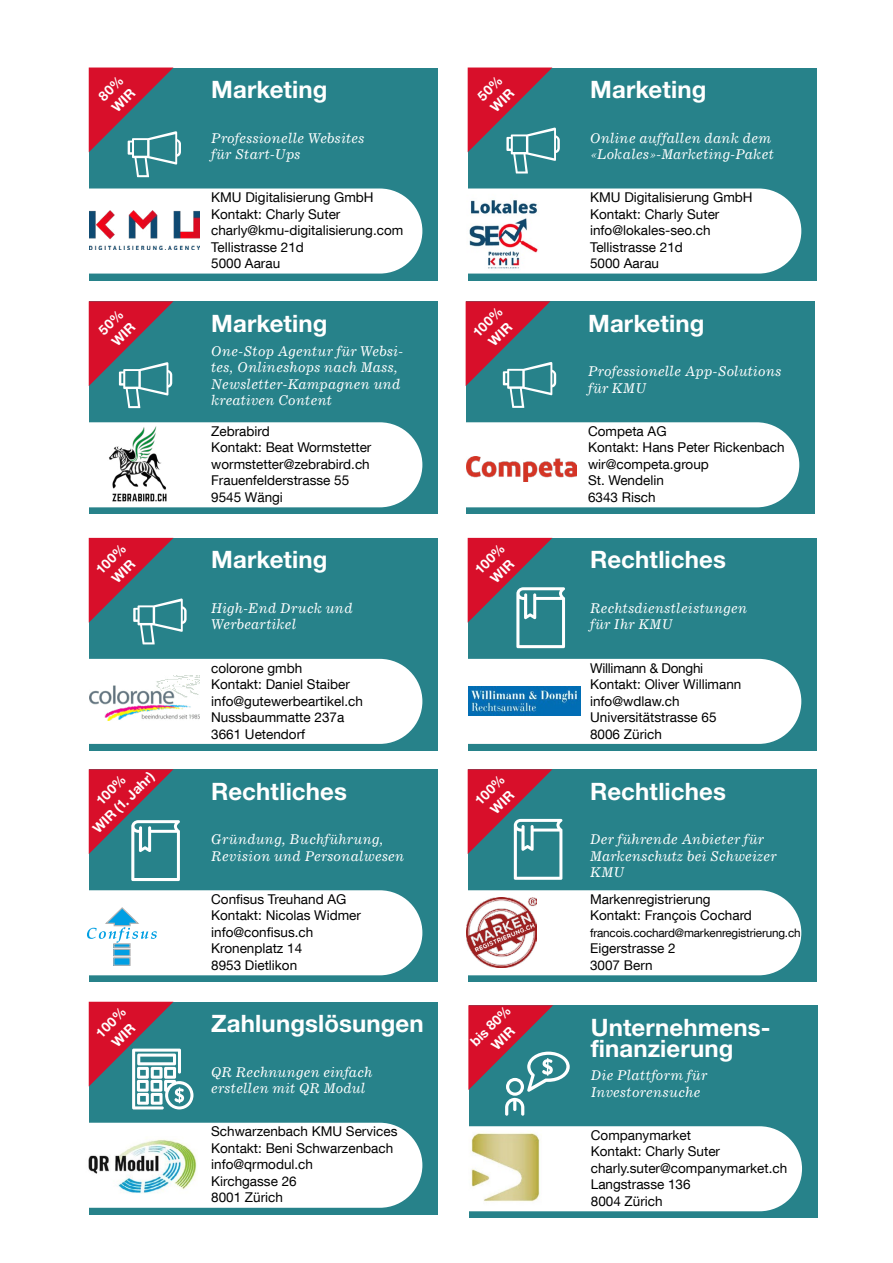
<style>
.page{position:relative;width:893px;height:1263px;background:#fff}
.page>*{position:absolute;margin:0;border:0;box-sizing:border-box;transform-origin:0 0}
.t1{font:700 24px/21px "Helvetica Neue LT Pro";letter-spacing:.005em;color:#fff}
.t2{font:13.5px/16.5px "Helvetica Neue LT Com";color:#000}
.t3{font:italic 13.5px/16.5px "Corona LT";letter-spacing:.015em;color:#fff}
.t4{font:700 13.5px/17.7px "Helvetica Neue LT Pro";color:#fff;text-align:center}
.t5{font:11.7px "Helvetica Neue LT Com";letter-spacing:-.015em;color:#000}
</style>
<div class="page">
<div style="left:468px;top:770px;width:349px;height:212px;background:#27828a"></div>
<div style="left:466px;top:890px;width:335px;height:85px;background:#fff"></div>
<img style="left:467px;top:897px;width:70px;height:70px">
<div style="left:468px;top:68px;width:349px;height:212px;background:#27828a"></div>
<div style="left:468px;top:188px;width:333px;height:86px;background:#fff"></div>
<img style="left:468px;top:190px;width:86px;height:82px">
<div style="left:89px;top:302px;width:349px;height:212px;background:#27828a"></div>
<div style="left:89px;top:422px;width:333px;height:85px;background:#fff"></div>
<img style="left:89px;top:426px;width:101px;height:80px">
<div style="left:468px;top:538px;width:349px;height:213px;background:#27828a"></div>
<div style="left:468px;top:659px;width:333px;height:85px;background:#fff"></div>
<img style="left:468px;top:687px;width:113px;height:28px">
<svg style="left:468px;top:538px;width:97px;height:110px"></svg>
<div style="left:469px;top:1005px;width:349px;height:213px;background:#27828a"></div>
<div style="left:469px;top:1126px;width:333px;height:85px;background:#fff"></div>
<img style="left:469px;top:1131px;width:87px;height:74px">
<svg style="left:468px;top:1005px;width:101px;height:110px"></svg>
<div style="left:89px;top:1002px;width:349px;height:213px;background:#27828a"></div>
<div style="left:21px;top:1123px;width:401px;height:85px;background:#fff;border-radius:43px"></div>
<img style="left:88px;top:1139px;width:109px;height:55px">
<div style="left:89px;top:770px;width:349px;height:212px;background:#27828a"></div>
<div style="left:89px;top:68px;width:349px;height:212px;background:#27828a"></div>
<div style="left:89px;top:188px;width:333px;height:86px;background:#fff"></div>
<img style="left:90px;top:211px;width:110px;height:38px">
<div style="left:87px;top:890px;width:335px;height:85px;background:#fff"></div>
<hr style="left:114px;top:944px;width:16px;height:3px;background:#009fe3">
<div style="left:113px;top:943px;width:18px;height:5px;border:1px solid #b3b2b2"></div>
<div style="left:114px;top:949px;width:16px;height:7px;background:#009fe3"></div>
<div style="left:113px;top:949px;width:18px;height:7px;border:1px solid #b3b2b2"></div>
<div style="left:114px;top:958px;width:16px;height:7px;background:#009fe3"></div>
<div style="left:113px;top:957px;width:18px;height:9px;border:1px solid #b3b2b2"></div>
<svg style="left:89px;top:769px;width:91px;height:112px"></svg>
<div style="left:89px;top:538px;width:349px;height:213px;background:#27828a"></div>
<div style="left:89px;top:659px;width:333px;height:85px;background:#fff"></div>
<img style="left:89px;top:675px;width:110px;height:45px">
<svg style="left:468px;top:769px;width:94px;height:111px"></svg>
<div style="left:466px;top:302px;width:349px;height:212px;background:#27828a"></div>
<div style="left:466px;top:422px;width:333px;height:85px;background:#fff"></div>
<img style="left:467px;top:456px;width:110px;height:25px">
<svg style="left:468px;top:68px;width:92px;height:105px"></svg>
<svg style="left:89px;top:301px;width:84px;height:107px"></svg>
<svg style="left:89px;top:1002px;width:104px;height:107px"></svg>
<svg style="left:89px;top:68px;width:92px;height:109px"></svg>
<svg style="left:89px;top:538px;width:98px;height:106px"></svg>
<svg style="left:466px;top:301px;width:95px;height:107px"></svg>
<h1 class="t1" style="left:211px;top:78px;width:118px">Marketing</h1>
<p class="t3" style="left:211px;top:129px;width:155px">Professionelle Websites für Start-Ups</p>
<p class="t2" style="left:211px;top:189px;width:194px">KMU Digitalisierung GmbH<br>Kontakt: Charly Suter charly@kmu-digitalisierung.com<br>Tellistrasse 21d<br>5000 Aarau</p>
<h1 class="t1" style="left:211px;top:312px;width:118px">Marketing</h1>
<p class="t3" style="left:211px;top:342px;width:193px">One-Stop Agentur für Websi&shy;tes, Onlineshops nach Mass,<br>Newsletter-Kampagnen und kreativen Content</p>
<p class="t2" style="left:211px;top:423px;width:162px">Zebrabird<br>Kontakt: Beat Wormstetter wormstetter@zebrabird.ch<br>Frauenfelderstrasse 55<br>9545 Wängi</p>
<p class="t4" style="left:92px;top:565px;width:38px;rotate:-45deg">100%</p>
<h1 class="t1" style="left:211px;top:549px;width:118px">Marketing</h1>
<p class="t3" style="left:211px;top:599px;width:143px">High-End Druck und<br>Werbeartikel</p>
<p class="t2" style="left:211px;top:659px;width:153px">colorone gmbh<br>Kontakt: Daniel Staiber info@gutewerbeartikel.ch<br>Nussbaummatte 237a<br>3661 Uetendorf</p>
<p class="t4" style="left:89px;top:824px;width:82px;rotate:-45deg">WIR (1. Jahr)</p>
<p class="t4" style="left:92px;top:796px;width:37px;rotate:-45deg">100%</p>
<h1 class="t1" style="left:211px;top:780px;width:137px">Rechtliches</h1>
<p class="t3" style="left:211px;top:831px;width:194px">Gründung, Buchführung,<br>Revision und Personalwesen</p>
<p class="t2" style="left:211px;top:890px;width:151px">Confisus Treuhand AG<br>Kontakt: Nicolas Widmer info@confisus.ch<br>Kronenplatz 14<br>8953 Dietlikon</p>
<p class="t4" style="left:92px;top:1029px;width:38px;rotate:-45deg">100%</p>
<h1 class="t1" style="left:211px;top:1012px;width:214px">Zahlungslösungen</h1>
<p class="t3" style="left:211px;top:1063px;width:163px">QR Rechnungen einfach erstellen mit QR Modul</p>
<p class="t2" style="left:211px;top:1123px;width:188px">Schwarzenbach KMU Services<br>Kontakt: Beni Schwarzenbach info@qrmodul.ch<br>Kirchgasse 26<br>8001 Zürich</p>
<h1 class="t1" style="left:590px;top:78px;width:118px">Marketing</h1>
<p class="t3" style="left:590px;top:129px;width:185px">Online auffallen dank dem «Lokales»-Marketing-Paket</p>
<p class="t2" style="left:590px;top:189px;width:164px">KMU Digitalisierung GmbH<br>Kontakt: Charly Suter info@lokales-seo.ch<br>Tellistrasse 21d<br>5000 Aarau</p>
<p class="t4" style="left:469px;top:328px;width:38px;rotate:-45deg">100%</p>
<h1 class="t1" style="left:588px;top:312px;width:118px">Marketing</h1>
<p class="t4" style="left:471px;top:565px;width:38px;rotate:-45deg">100%<br>WIR</p>
<p class="t4" style="left:471px;top:796px;width:38px;rotate:-45deg">100%<br>WIR</p>
<p class="t4" style="left:466px;top:1037px;width:52px;rotate:-45deg">bis 80%<br>WIR</p>
<p class="t3" style="left:588px;top:363px;width:195px">Professionelle App-Solutions für KMU</p>
<p class="t2" style="left:588px;top:423px;width:198px">Competa AG<br>Kontakt: Hans Peter Rickenbach wir@competa.group<br>St. Wendelin<br>6343 Risch</p>
<h1 class="t1" style="left:590px;top:549px;width:137px">Rechtliches</h1>
<p class="t3" style="left:590px;top:599px;width:159px">Rechtsdienstleistungen für Ihr KMU</p>
<p class="t2" style="left:590px;top:659px;width:153px">Willimann &amp; Donghi<br>Kontakt: Oliver Willimann info@wdlaw.ch<br>Universitätstrasse 65<br>8006 Zürich</p>
<h1 class="t1" style="left:590px;top:780px;width:137px">Rechtliches</h1>
<p class="t3" style="left:590px;top:831px;width:188px">Der führende Anbieter für<br>Markenschutz bei Schweizer<br>KMU</p>
<p class="t2" style="left:590px;top:890px;width:163px">Markenregistrierung<br>Kontakt: François Cochard</p>
<p class="t5" style="left:590px;top:925px;width:212px">francois.cochard@markenregistrierung.ch</p>
<p class="t2" style="left:590px;top:940px;width:87px">Eigerstrasse 2<br>3007 Bern</p>
<h1 class="t1" style="left:591px;top:1016px;width:181px">Unternehmens&shy;finanzierung</h1>
<p class="t3" style="left:591px;top:1067px;width:118px">Die Plattform für<br>Investorensuche</p>
<p class="t2" style="left:591px;top:1126px;width:198px">Companymarket<br>Kontakt: Charly Suter charly.suter@companymarket.ch<br>Langstrasse 136<br>8004 Zürich</p>
</div>
